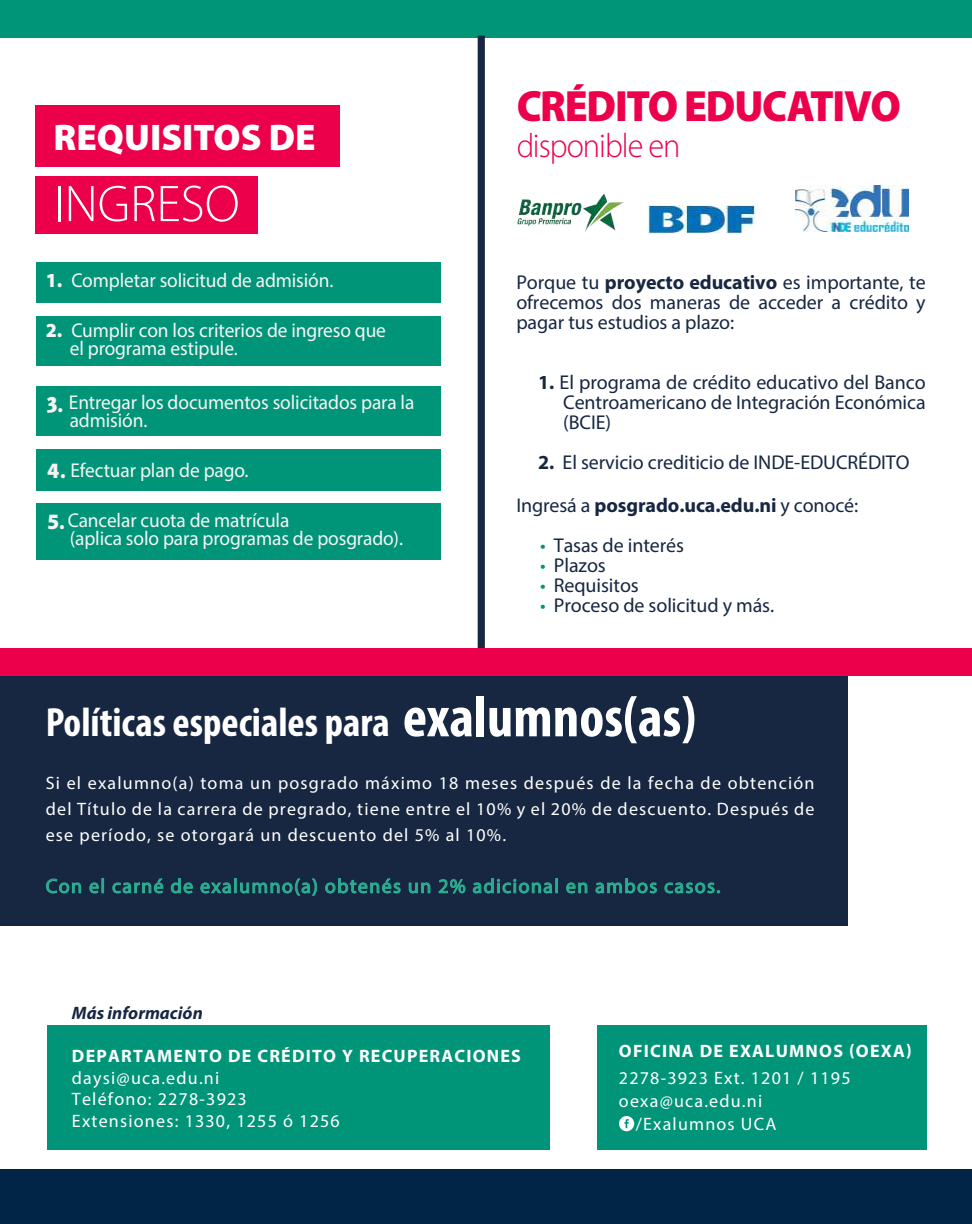
<style>
.page{position:relative;width:972px;height:1224px;background:#fff}
.page>*{position:absolute;margin:0;border:0;box-sizing:border-box;transform-origin:0 0}
.t1{font:300 52px "Myriad Pro";color:#fff}
.t2{font:900 44px "Myriad Pro";letter-spacing:-.03em;color:#ec004b;scale:.95 1}
.t3{font:700 condensed 41px "Myriad Pro";color:#fff}
.t4{font:900 37.2px "Myriad Pro";color:#fff}
.t5{font:300 34px "Myriad Pro";letter-spacing:-.03em;color:#ec004b;scale:.95 1}
.t6{font:20px/20px "Myriad Pro";letter-spacing:-.005em;color:#172742;text-align:justify}
.t7{font:20px/18px "Myriad Pro";letter-spacing:-.005em;color:#f5f5f5}
.t8{font:20px "Myriad Pro";letter-spacing:.065em;color:#2db092}
.t9{font:18px/21.6px "Myriad Pro";letter-spacing:.065em;color:#fff}
.t10{font:700 18px "Myriad Pro";letter-spacing:.065em;color:#fff}
.t11{font:italic 700 18px "Myriad Pro";color:#172742}
.s1{font-weight:900}
.s2{font-family:"Scala Sans Pro";font-weight:900;font-size:22px}
.s3{font-weight:900;font-size:22px}
.s4{font-weight:700}
.s5{color:#009479}
.s6{font-size:58px}
</style>
<div class="page">
<div style="left:47px;top:1026px;width:502px;height:124px;background:#009479"></div>
<div style="left:0;top:669px;width:847px;height:257px;background:#172742"></div>
<div style="left:0;top:1169px;width:972px;height:55px;background:#002546"></div>
<div style="left:0;top:0;width:972px;height:37px;background:#009479"></div>
<div style="left:36px;top:176px;width:222px;height:57px;background:#ec004b"></div>
<div style="left:36px;top:105px;width:304px;height:62px;background:#ec004b"></div>
<div style="left:478px;top:36px;width:7px;height:614px;background:#172742"></div>
<img style="left:795px;top:186px;width:113px;height:45px">
<img style="left:517px;top:193px;width:107px;height:39px">
<img style="left:649px;top:205px;width:105px;height:28px">
<div style="left:36px;top:386px;width:404px;height:49px;background:#009479"></div>
<div style="left:36px;top:263px;width:404px;height:40px;background:#009479"></div>
<div style="left:36px;top:449px;width:404px;height:42px;background:#009479"></div>
<div style="left:36px;top:504px;width:404px;height:56px;background:#009479"></div>
<div style="left:36px;top:316px;width:404px;height:50px;background:#009479"></div>
<div style="left:0;top:648px;width:971px;height:28px;background:#ec004b"></div>
<div style="left:597px;top:1026px;width:330px;height:124px;background:#009479"></div>
<svg style="left:619px;top:1116px;width:15px;height:15px"></svg>
<svg style="left:46px;top:879px;width:35px;height:14px"></svg>
<svg style="left:89px;top:878px;width:15px;height:15px"></svg>
<svg style="left:112px;top:878px;width:51px;height:15px"></svg>
<svg style="left:171px;top:878px;width:22px;height:15px"></svg>
<svg style="left:200px;top:882px;width:31px;height:11px"></svg>
<div style="left:234px;top:878px;width:3px;height:15px;border:1px solid #2db092"></div>
<svg style="left:240px;top:878px;width:77px;height:18px"></svg>
<svg style="left:325px;top:878px;width:76px;height:15px"></svg>
<svg style="left:409px;top:882px;width:21px;height:11px"></svg>
<svg style="left:438px;top:879px;width:28px;height:15px"></svg>
<svg style="left:473px;top:878px;width:85px;height:15px"></svg>
<svg style="left:566px;top:882px;width:21px;height:11px"></svg>
<svg style="left:596px;top:878px;width:61px;height:15px"></svg>
<svg style="left:664px;top:882px;width:56px;height:11px"></svg>
<h2 class="t2" style="left:516px;top:81px;width:406px">CRÉDITO EDUCATIVO</h2>
<h3 class="t4" style="left:54px;top:117px;width:264px">REQUISITOS DE</h3>
<h3 class="t5" style="left:516px;top:125px;width:174px">disponible en</h3>
<h1 class="t1" style="left:54px;top:173px;width:188px">INGRESO</h1>
<p class="t7" style="left:46px;top:271px;width:289px"><span class="s1">1.</span> Completar solicitud de admisión.</p>
<p class="t7" style="left:70px;top:321px;width:318px;text-indent:-24px"><span class="s1">2.</span> Cumplir con los criterios de ingreso que el programa estipule.</p>
<p class="t7" style="left:47px;top:393px;width:369px"><span class="s2">3</span><span class="s1">.</span> Entregar los documentos solicitados para la</p>
<p class="t7" style="left:70px;top:411px;width:79px">admisión.</p>
<p class="t7" style="left:47px;top:461px;width:203px"><span class="s3">4</span><span class="s1">.</span> Efectuar plan de pago.</p>
<p class="t7" style="left:47px;top:511px;width:244px"><span class="s3">5</span><span class="s1">.</span> Cancelar cuota de matrícula</p>
<p class="t7" style="left:70px;top:529px;width:335px">(aplica solo para programas de posgrado).</p>
<p class="t6" style="left:516px;top:272px;width:411px">Porque tu <span class="s4">proyecto educativo</span> es importante, te ofrecemos dos maneras de acceder a crédito y pagar tus estudios a plazo:</p>
<p class="t6" style="left:563px;top:372px;width:364px;text-indent:-25px"><span class="s4">1.</span> El programa de crédito educativo del Banco Centroamericano de Integración Económica (BCIE)</p>
<p class="t6" style="left:516px;top:440px;width:395px;line-height:43px;text-indent:22px"><span class="s4">2.</span> El servicio crediticio de INDE-EDUCRÉDITO<br>Ingresá a <span class="s4">posgrado.uca.edu.ni</span> y conocé:</p>
<p class="t6" style="left:540px;top:535px;width:146px"><span class="s5">•</span> Tasas de interés</p>
<p class="t6" style="left:540px;top:555px;width:67px"><span class="s5">•</span> Plazos</p>
<p class="t6" style="left:540px;top:575px;width:100px"><span class="s5">•</span> Requisitos</p>
<p class="t6" style="left:540px;top:595px;width:236px"><span class="s5">•</span> Proceso de solicitud y más.</p>
<h3 class="t3" style="left:46px;top:697px;width:652px">Políticas especiales para <span class="s6">exalumnos(as)</span></h3>
<p class="t9" style="left:46px;top:769px;width:770px;line-height:26px;text-align:justify">Si el exalumno(a) toma un posgrado máximo 18 meses después de la fecha de obtención del Título de la carrera de pregrado, tiene entre el 10% y el 20% de descuento. Después de ese período, se otorgará un descuento del 5% al 10%.</p>
<p class="t8" style="left:46px;top:874px;width:676px">Con el carné de exalumno(a) obtenés un 2% adicional en ambos casos.</p>
<p class="t11" style="left:72px;top:1001px;width:132px">Más información</p>
<p class="t10" style="left:72px;top:1044px;width:451px">DEPARTAMENTO DE CRÉDITO Y RECUPERACIONES</p>
<p class="t9" style="left:72px;top:1067px;width:269px">daysi@uca.edu.ni<br>Teléfono: 2278-3923<br>Extensiones: 1330, 1255 ó 1256</p>
<p class="t10" style="left:619px;top:1040px;width:294px">OFICINA DE EXALUMNOS (OEXA)</p>
<p class="t9" style="left:619px;top:1067px;width:233px">2278-3923 Ext. 1201 / 1195</p>
<p class="t9" style="left:619px;top:1090px;width:145px">oexa@uca.edu.ni</p>
<p class="t9" style="left:636px;top:1112px;width:142px">/Exalumnos UCA</p>
</div>
